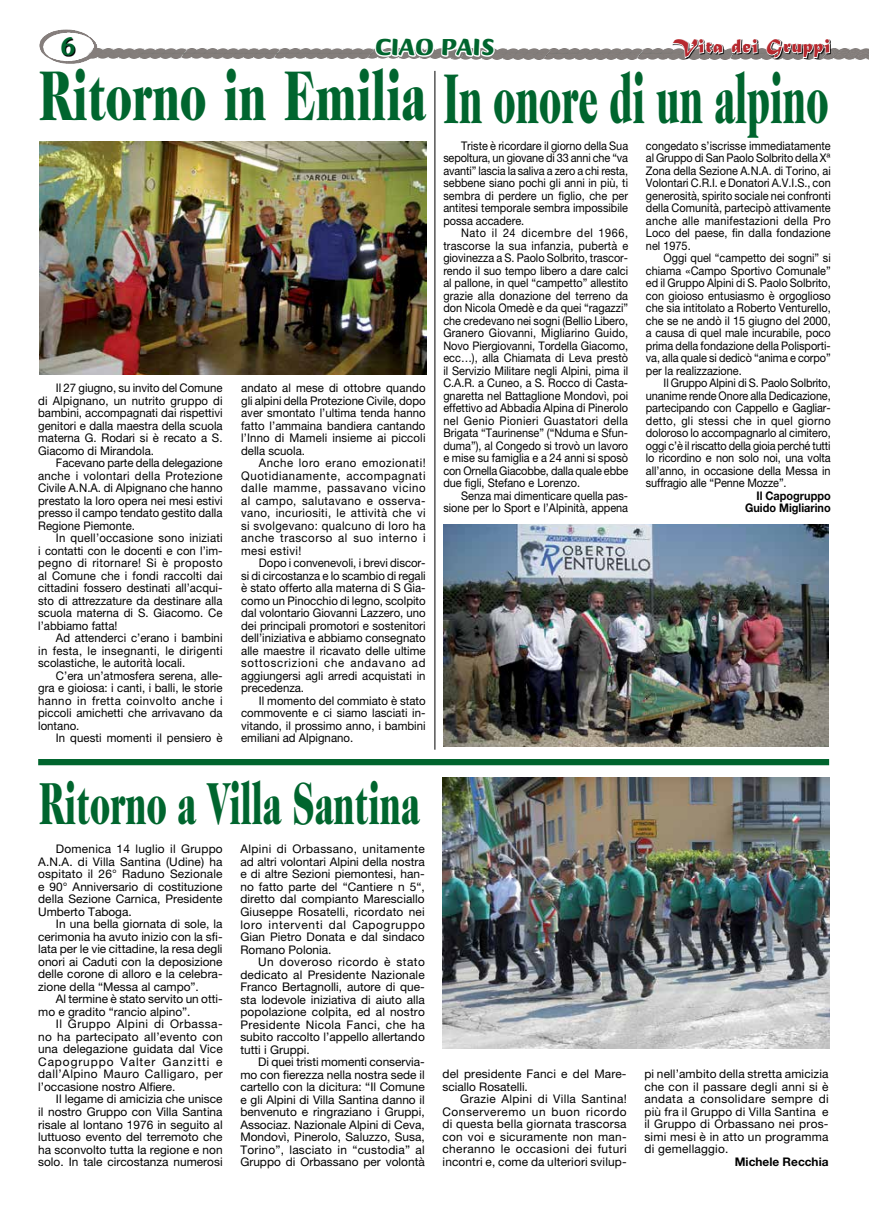
<style>
.page{position:relative;width:869px;height:1205px;background:#fff}
.page>*{position:absolute;margin:0;border:0;box-sizing:border-box;transform-origin:0 0}
.t1{font:900 71.25px "Caslon 224 Std";color:#00652e;scale:.54 1}
.t2{font:900 71.25px "Caslon 224 Std";color:#00652e;scale:.64 1}
.t3{font:900 60px "Caslon 224 Std";color:#00652e;scale:.58 1}
.t4{font:700 27.5px "Briem Script Std";color:#00652e}
.t5{font:900 25px "Briem Script Std";color:#00652e}
.t6{font:20px "Matura MT Script Capitals";letter-spacing:.05em;color:#b8292f}
.t7{font:11.88px/12.5px "Helvetica Neue LT Std";color:#000;text-align:justify}
.t8{font:11.88px/12.5px "Helvetica Neue LT Std";color:#000;text-align:justify;scale:.92 1}
.t9{font:11.88px/12.5px "Helvetica Neue LT Std";color:#000;text-align:justify;scale:.96 1}
.t10{font:700 11.88px/12.5px "Helvetica Neue LT Std";color:#000;text-align:right;scale:.92 1}
.t11{font:700 11.88px "Helvetica Neue LT Std";color:#000}
</style>
<div class="page">
<img style="left:643px;top:49px;width:27px;height:10px">
<img style="left:550px;top:49px;width:93px;height:10px">
<img style="left:496px;top:49px;width:54px;height:10px">
<img style="left:281px;top:49px;width:92px;height:10px">
<img style="left:187px;top:49px;width:94px;height:10px">
<img style="left:97px;top:49px;width:90px;height:10px">
<img style="left:830px;top:49px;width:38px;height:10px">
<div style="left:672px;top:40px;width:158px;height:19px;background:#000;opacity:.85"></div>
<svg style="left:670px;top:39px;width:53px;height:20px"></svg>
<svg style="left:730px;top:39px;width:28px;height:16px"></svg>
<svg style="left:765px;top:39px;width:65px;height:21px"></svg>
<svg style="left:39px;top:30px;width:58px;height:34px"></svg>
<svg style="left:62px;top:38px;width:13px;height:18px"></svg>
<img style="left:442px;top:777px;width:387px;height:271px">
<div style="left:38px;top:759px;width:790px;height:6px;background:#00652e"></div>
<img style="left:39px;top:141px;width:387px;height:233px">
<hr style="left:434px;top:71px;width:1px;height:679px;background:#000">
<img style="left:443px;top:524px;width:385px;height:222px">
<svg style="left:373px;top:48px;width:123px;height:11px"></svg>
<h3 class="t4" style="left:60px;top:31px;width:17px">6</h3>
<h3 class="t6" style="left:672px;top:34px;width:159px">Vita dei Gruppi</h3>
<h3 class="t5" style="left:375px;top:33px;width:121px">CIAO PAIS</h3>
<h1 class="t2" style="left:39px;top:54px;width:605px">Ritorno in Emilia</h1>
<p class="t9" style="left:38px;top:381px;width:194px;text-indent:18px">Il 27 giugno, su invito del Comune di Alpignano, un nutrito gruppo di bambini, accompagnati dai rispettivi genitori e dalla maestra della scuola materna G. Rodari si è recato a S.<br>Giacomo di Mirandola.</p>
<p class="t9" style="left:38px;top:457px;width:194px;text-indent:18px">Facevano parte della delegazione anche i volontari della Protezione Civile A.N.A. di Alpignano che hanno prestato la loro opera nei mesi estivi presso il campo tendato gestito dalla Regione Piemonte.</p>
<p class="t9" style="left:38px;top:532px;width:194px;text-indent:18px">In quell’occasione sono iniziati i contatti con le docenti e con l’im&shy;pegno di ritornare! Si è proposto al Comune che i fondi raccolti dai cittadini fossero destinati all’acqui&shy;sto di attrezzature da destinare alla scuola materna di S. Giacomo. Ce l’abbiamo fatta!</p>
<p class="t9" style="left:38px;top:632px;width:194px;text-indent:18px">Ad attenderci c’erano i bambini in festa, le insegnanti, le dirigenti scolastiche, le autorità locali.</p>
<p class="t9" style="left:38px;top:669px;width:194px;text-indent:18px">C’era un’atmosfera serena, alle&shy;gra e gioiosa: i canti, i balli, le storie hanno in fretta coinvolto anche i piccoli amichetti che arrivavano da lontano.</p>
<p class="t9" style="left:56px;top:732px;width:175px">In questi momenti il pensiero è</p>
<p class="t9" style="left:241px;top:381px;width:194px">andato al mese di ottobre quando gli alpini della Protezione Civile, dopo aver smontato l’ultima tenda hanno fatto l’ammaina bandiera cantando l’Inno di Mameli insieme ai piccoli della scuola.</p>
<p class="t9" style="left:241px;top:456px;width:194px;text-indent:18px">Anche loro erano emozionati!<br>Quotidianamente, accompagnati dalle mamme, passavano vicino al campo, salutavano e osserva&shy;vano, incuriositi, le attività che vi si svolgevano: qualcuno di loro ha anche trascorso al suo interno i mesi estivi!</p>
<p class="t9" style="left:241px;top:556px;width:194px;text-indent:18px">Dopo i convenevoli, i brevi discor&shy;si di circostanza e lo scambio di regali è stato offerto alla materna di S Gia&shy;como un Pinocchio di legno, scolpito dal volontario Giovanni Lazzero, uno dei principali promotori e sostenitori dell’iniziativa e abbiamo consegnato alle maestre il ricavato delle ultime sottoscrizioni che andavano ad aggiungersi agli arredi acquistati in precedenza.</p>
<p class="t9" style="left:241px;top:694px;width:193px;text-indent:18px">Il momento del commiato è stato commovente e ci siamo lasciati in&shy;vitando, il prossimo anno, i bambini emiliani ad Alpignano.</p>
<h2 class="t3" style="left:39px;top:769px;width:657px">Ritorno a Villa Santina</h2>
<p class="t7" style="left:38px;top:843px;width:186px;text-indent:18px">Domenica 14 luglio il Gruppo A.N.A. di Villa Santina (Udine) ha ospitato il 26° Raduno Sezionale e 90° Anniversario di costituzione della Sezione Carnica, Presidente Umberto Taboga.</p>
<p class="t7" style="left:38px;top:918px;width:186px;text-indent:18px">In una bella giornata di sole, la cerimonia ha avuto inizio con la sfi&shy;lata per le vie cittadine, la resa degli onori ai Caduti con la deposizione delle corone di alloro e la celebra&shy;zione della “Messa al campo”.</p>
<p class="t7" style="left:38px;top:993px;width:186px;text-indent:18px">Al termine è stato servito un otti&shy;mo e gradito “rancio alpino”.</p>
<p class="t7" style="left:38px;top:1018px;width:186px;text-indent:18px">Il Gruppo Alpini di Orbassa&shy;no ha partecipato all’evento con una delegazione guidata dal Vice Capogruppo Valter Ganzitti e dall’Alpino Mauro Calligaro, per l’occasione nostro Alfiere.</p>
<p class="t7" style="left:38px;top:1093px;width:186px;text-indent:18px">Il legame di amicizia che unisce il nostro Gruppo con Villa Santina risale al lontano 1976 in seguito al luttuoso evento del terremoto che ha sconvolto tutta la regione e non solo. In tale circostanza numerosi</p>
<p class="t7" style="left:240px;top:843px;width:186px">Alpini di Orbassano, unitamente ad altri volontari Alpini della nostra e di altre Sezioni piemontesi, han&shy;no fatto parte del “Cantiere n 5“, diretto dal compianto Maresciallo Giuseppe Rosatelli, ricordato nei loro interventi dal Capogruppo Gian Pietro Donata e dal sindaco Romano Polonia.</p>
<p class="t7" style="left:240px;top:955px;width:186px;text-indent:18px">Un doveroso ricordo è stato dedicato al Presidente Nazionale Franco Bertagnolli, autore di que&shy;sta lodevole iniziativa di aiuto alla popolazione colpita, ed al nostro Presidente Nicola Fanci, che ha subito raccolto l’appello allertando tutti i Gruppi.</p>
<p class="t7" style="left:240px;top:1055px;width:186px;text-indent:18px">Di quei tristi momenti conservia&shy;mo con fierezza nella nostra sede il cartello con la dicitura: “Il Comune e gli Alpini di Villa Santina danno il benvenuto e ringraziano i Gruppi, Associaz. Nazionale Alpini di Ceva, Mondovì, Pinerolo, Saluzzo, Susa, Torino”, lasciato in “custodia” al Gruppo di Orbassano per volontà</p>
<h1 class="t1" style="left:443px;top:57px;width:714px">In onore di un alpino</h1>
<p class="t8" style="left:443px;top:139px;width:202px;text-indent:18px">Triste è ricordare il giorno della Sua sepoltura, un giovane di 33 anni che “va avanti” lascia la saliva a zero a chi resta, sebbene siano pochi gli anni in più, ti sembra di perdere un figlio, che per antitesi temporale sembra impossibile possa accadere.</p>
<p class="t8" style="left:443px;top:227px;width:202px;text-indent:18px">Nato il 24 dicembre del 1966, trascorse la sua infanzia, pubertà e giovinezza a S. Paolo Solbrito, trascor&shy;rendo il suo tempo libero a dare calci al pallone, in quel “campetto” allestito grazie alla donazione del terreno da don Nicola Omedè e da quei “ragazzi” che credevano nei sogni (Bellio Libero, Granero Giovanni, Migliarino Guido, Novo Piergiovanni, Tordella Giacomo, ecc…), alla Chiamata di Leva prestò il Servizio Militare negli Alpini, pima il C.A.R. a Cuneo, a S. Rocco di Casta&shy;gnaretta nel Battaglione Mondovì, poi effettivo ad Abbadia Alpina di Pinerolo nel Genio Pionieri Guastatori della Brigata “Taurinense” (“Nduma e Sfun&shy;duma”), al Congedo si trovò un lavoro e mise su famiglia e a 24 anni si sposò con Ornella Giacobbe, dalla quale ebbe due figli, Stefano e Lorenzo.</p>
<p class="t8" style="left:443px;top:489px;width:202px;text-align:right">Senza mai dimenticare quella pas&shy;sione per lo Sport e l’Alpinità, appena</p>
<p class="t8" style="left:645px;top:139px;width:202px">congedato s’iscrisse immediatamente al Gruppo di San Paolo Solbrito della Xª Zona della Sezione A.N.A. di Torino, ai Volontari C.R.I. e Donatori A.V.I.S., con generosità, spirito sociale nei confronti della Comunità, partecipò attivamente anche alle manifestazioni della Pro Loco del paese, fin dalla fondazione nel 1975.</p>
<p class="t8" style="left:645px;top:252px;width:202px;text-indent:18px">Oggi quel “campetto dei sogni” si chiama «Campo Sportivo Comunale” ed il Gruppo Alpini di S. Paolo Solbrito, con gioioso entusiasmo è orgoglioso che sia intitolato a Roberto Venturello, che se ne andò il 15 giugno del 2000, a causa di quel male incurabile, poco prima della fondazione della Polisporti&shy;va, alla quale si dedicò “anima e corpo” per la realizzazione.</p>
<p class="t8" style="left:645px;top:377px;width:202px;text-indent:18px">Il Gruppo Alpini di S. Paolo Solbrito, unanime rende Onore alla Dedicazione, partecipando con Cappello e Gagliar&shy;detto, gli stessi che in quel giorno doloroso lo accompagnarlo al cimitero, oggi c’è il riscatto della gioia perché tutti lo ricordino e non solo noi, una volta all’anno, in occasione della Messa in suffragio alle “Penne Mozze”.</p>
<p class="t10" style="left:744px;top:489px;width:94px">Il Capogruppo<br>Guido Migliarino</p>
<p class="t7" style="left:442px;top:1067px;width:185px">del presidente Fanci e del Mare&shy;sciallo Rosatelli.</p>
<p class="t7" style="left:442px;top:1092px;width:186px;text-indent:18px">Grazie Alpini di Villa Santina!<br>Conserveremo un buon ricordo di questa bella giornata trascorsa con voi e sicuramente non man&shy;cheranno le occasioni dei futuri incontri e, come da ulteriori svilup-</p>
<p class="t7" style="left:644px;top:1067px;width:186px">pi nell’ambito della stretta amicizia che con il passare degli anni si è andata a consolidare sempre di più fra il Gruppo di Villa Santina e il Gruppo di Orbassano nei pros&shy;simi mesi è in atto un programma di gemellaggio.</p>
<p class="t11" style="left:734px;top:1154px;width:95px">Michele Recchia</p>
</div>
